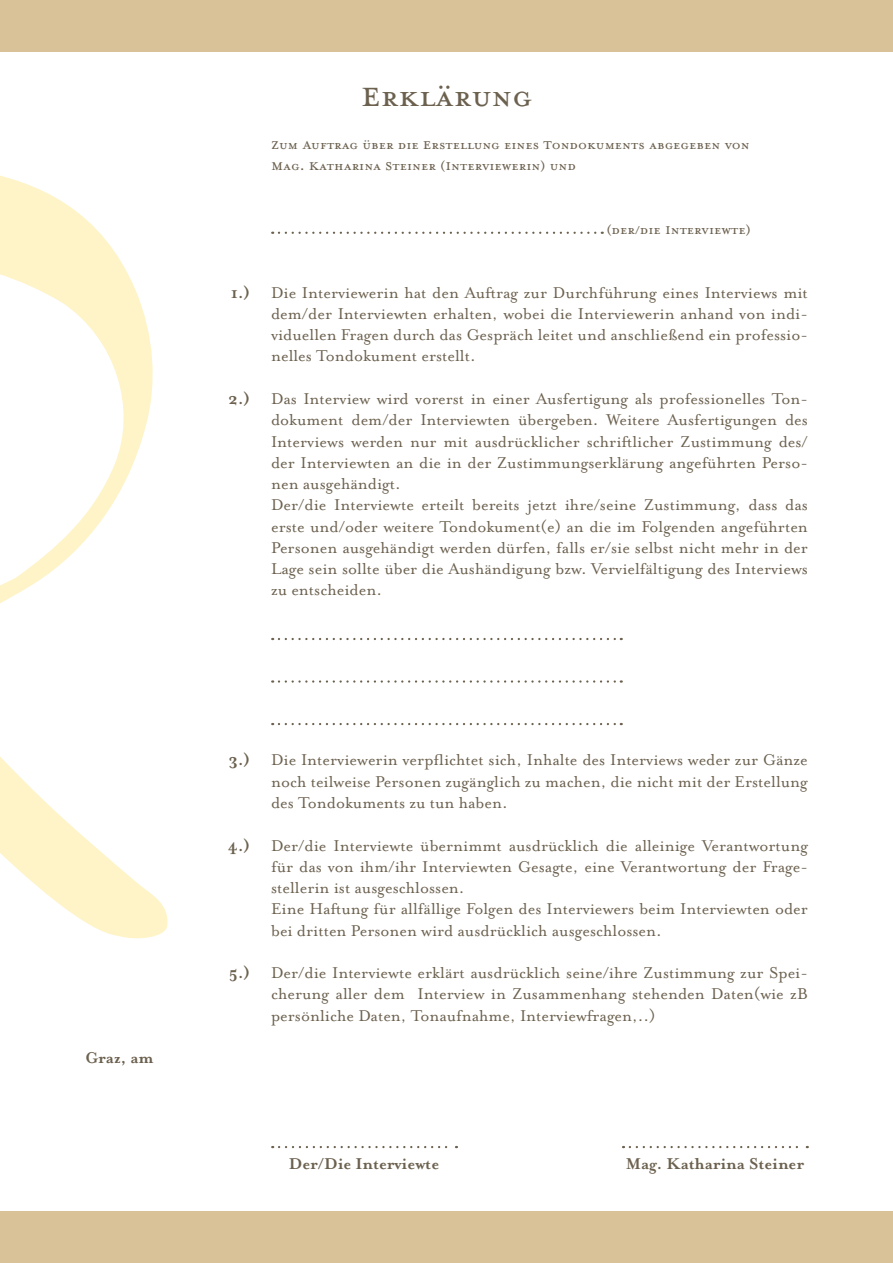
<style>
.page{position:relative;width:893px;height:1263px;background:#fff}
.page>*{position:absolute;margin:0;border:0;box-sizing:border-box;transform-origin:0 0}
.t1{font:42px "Mrs Eaves Petite Caps OT";color:#6c614f}
.t2{font:18px/21.3px "Mrs Eaves OT";color:#6c614f;text-align:justify}
.t3{font:18px "Mrs Eaves Petite Caps OT";color:#6c614f}
.t4{font:700 18px "Mrs Eaves OT";color:#6c614f}
</style>
<div class="page">
<svg style="left:279px;top:638px;width:343px;height:2px"></svg>
<svg style="left:279px;top:680px;width:343px;height:3px"></svg>
<svg style="left:279px;top:723px;width:343px;height:2px"></svg>
<svg style="left:279px;top:1146px;width:178px;height:2px"></svg>
<svg style="left:630px;top:1146px;width:178px;height:2px"></svg>
<svg style="left:279px;top:232px;width:324px;height:2px"></svg>
<div style="left:0;top:0;width:893px;height:51px;background:#d9c297"></div>
<div style="left:0;top:1212px;width:893px;height:51px;background:#d9c297"></div>
<svg style="left:0;top:51px;width:170px;height:1161px"></svg>
<p class="t4" style="left:85px;top:1048px;width:70px">Graz, am</p>
<p class="t4" style="left:231px;top:283px;width:21px">1.)</p>
<p class="t4" style="left:228px;top:389px;width:23px">2.)</p>
<p class="t1" style="left:361px;top:71px;width:173px">Erklärung</p>
<p class="t3" style="left:271px;top:134px;width:480px">Zum Auftrag über die Erstellung eines Tondokuments abgegeben von</p>
<p class="t3" style="left:271px;top:155px;width:306px">Mag. Katharina Steiner (Interviewerin) und</p>
<p class="t3" style="left:606px;top:219px;width:146px">(der/die Interviewte)</p>
<p class="t2" style="left:271px;top:282px;width:538px">Die Interviewerin hat den Auftrag zur Durchführung eines Interviews mit dem/der Interviewten erhalten, wobei die Interviewerin anhand von indi&shy;viduellen Fragen durch das Gespräch leitet und anschließend ein professio&shy;nelles Tondokument erstellt.</p>
<p class="t2" style="left:271px;top:388px;width:538px">Das Interview wird vorerst in einer Ausfertigung als professionelles Ton&shy;dokument dem/der Interviewten übergeben. Weitere Ausfertigungen des Interviews werden nur mit ausdrücklicher schriftlicher Zustimmung des/ der Interviewten an die in der Zustimmungserklärung angeführten Perso&shy;nen ausgehändigt.</p>
<p class="t2" style="left:271px;top:494px;width:538px">Der/die Interviewte erteilt bereits jetzt ihre/seine Zustimmung, dass das erste und/oder weitere Tondokument(e) an die im Folgenden angeführten Personen ausgehändigt werden dürfen, falls er/sie selbst nicht mehr in der Lage sein sollte über die Aushändigung bzw. Vervielfältigung des Interviews zu entscheiden.</p>
<p class="t4" style="left:229px;top:750px;width:23px">3.)</p>
<p class="t4" style="left:228px;top:835px;width:23px">4.)</p>
<p class="t4" style="left:229px;top:963px;width:22px">5.)</p>
<p class="t2" style="left:271px;top:750px;width:538px">Die Interviewerin verpflichtet sich, Inhalte des Interviews weder zur Gänze noch teilweise Personen zugänglich zu machen, die nicht mit der Erstellung des Tondokuments zu tun haben.</p>
<p class="t2" style="left:271px;top:835px;width:538px">Der/die Interviewte übernimmt ausdrücklich die alleinige Verantwortung für das von ihm/ihr Interviewten Gesagte, eine Verantwortung der Frage&shy;stellerin ist ausgeschlossen.</p>
<p class="t2" style="left:271px;top:898px;width:538px">Eine Haftung für allfällige Folgen des Interviewers beim Interviewten oder bei dritten Personen wird ausdrücklich ausgeschlossen.</p>
<p class="t2" style="left:271px;top:962px;width:538px">Der/die Interviewte erklärt ausdrücklich seine/ihre Zustimmung zur Spei&shy;cherung aller dem Interview in Zusammenhang stehenden Daten(wie zB persönliche Daten, Tonaufnahme, Interviewfragen,..)</p>
<p class="t4" style="left:289px;top:1154px;width:152px">Der/Die Interviewte</p>
<p class="t4" style="left:626px;top:1154px;width:180px">Mag. Katharina Steiner</p>
</div>
